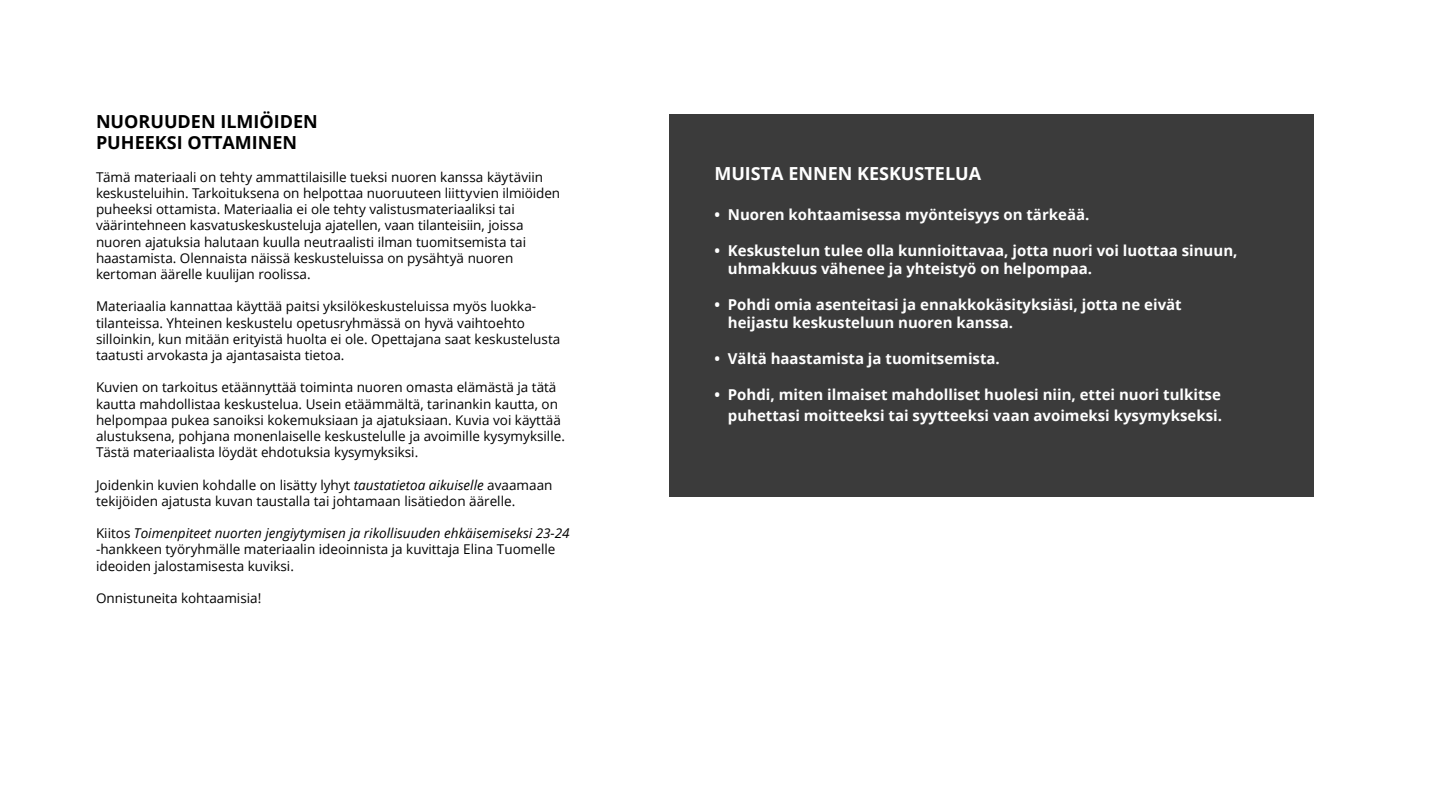
<style>
.page{position:relative;width:1440px;height:810px;background:#fff}
.page>*{position:absolute;margin:0;border:0;box-sizing:border-box;transform-origin:0 0}
.t1{font:700 18px/21.6px "Open Sans";color:#000}
.t2{font:700 18px "Open Sans";color:#fff}
.t3{font:700 15px/18px "Open Sans";color:#fff}
.t4{font:13.5px/16.2px "Open Sans";color:#000}
.s1{font-style:italic}
</style>
<div class="page">
<div style="left:669px;top:114px;width:645px;height:382px;background:#3b3b3b"></div>
<p class="t1" style="left:96px;top:110px;width:223px">NUORUUDEN ILMIÖIDEN<br>PUHEEKSI OTTAMINEN</p>
<p class="t4" style="left:96px;top:168px;width:466px">Tämä materiaali on tehty ammattilaisille tueksi nuoren kanssa käytäviin keskusteluihin. Tarkoituksena on helpottaa nuoruuteen liittyvien ilmiöiden puheeksi ottamista. Materiaalia ei ole tehty valistusmateriaaliksi tai väärintehneen kasvatuskeskusteluja ajatellen, vaan tilanteisiin, joissa nuoren ajatuksia halutaan kuulla neutraalisti ilman tuomitsemista tai haastamista. Olennaista näissä keskusteluissa on pysähtyä nuoren kertoman äärelle kuulijan roolissa.</p>
<p class="t4" style="left:96px;top:298px;width:466px">Materiaalia kannattaa käyttää paitsi yksilökeskusteluissa myös luokka&shy;tilanteissa. Yhteinen keskustelu opetusryhmässä on hyvä vaihtoehto silloinkin, kun mitään erityistä huolta ei ole. Opettajana saat keskustelusta taatusti arvokasta ja ajantasaista tietoa.</p>
<p class="t4" style="left:96px;top:379px;width:470px">Kuvien on tarkoitus etäännyttää toiminta nuoren omasta elämästä ja tätä kautta mahdollistaa keskustelua. Usein etäämmältä, tarinankin kautta, on helpompaa pukea sanoiksi kokemuksiaan ja ajatuksiaan. Kuvia voi käyttää alustuksena, pohjana monenlaiselle keskustelulle ja avoimille kysymyksille.<br>Tästä materiaalista löydät ehdotuksia kysymyksiksi.</p>
<p class="t4" style="left:96px;top:476px;width:458px">Joidenkin kuvien kohdalle on lisätty lyhyt <span class="s1">taustatietoa aikuiselle</span> avaamaan tekijöiden ajatusta kuvan taustalla tai johtamaan lisätiedon äärelle.</p>
<p class="t4" style="left:96px;top:525px;width:475px">Kiitos <span class="s1">Toimenpiteet nuorten jengiytymisen ja rikollisuuden ehkäisemiseksi 23-24 </span>-hankkeen työryhmälle materiaalin ideoinnista ja kuvittaja Elina Tuomelle</p>
<p class="t4" style="left:96px;top:557px;width:199px">ideoiden jalostamisesta kuviksi.</p>
<p class="t4" style="left:96px;top:590px;width:167px">Onnistuneita kohtaamisia!</p>
<p class="t2" style="left:714px;top:161px;width:268px">MUISTA ENNEN KESKUSTELUA</p>
<p class="t3" style="left:714px;top:205px;width:377px">• Nuoren kohtaamisessa myönteisyys on tärkeää.</p>
<p class="t3" style="left:728px;top:241px;width:511px;text-indent:-14px">• Keskustelun tulee olla kunnioittavaa, jotta nuori voi luottaa sinuun, uhmakkuus vähenee ja yhteistyö on helpompaa.</p>
<p class="t3" style="left:728px;top:295px;width:455px;text-indent:-14px">• Pohdi omia asenteitasi ja ennakkokäsityksiäsi, jotta ne eivät heijastu keskusteluun nuoren kanssa.</p>
<p class="t3" style="left:714px;top:349px;width:287px">• Vältä haastamista ja tuomitsemista.</p>
<p class="t3" style="left:714px;top:383px;width:509px;line-height:21.6px;text-align:right">• Pohdi, miten ilmaiset mahdolliset huolesi niin, ettei nuori tulkitse puhettasi moitteeksi tai syytteeksi vaan avoimeksi kysymykseksi.</p>
</div>
